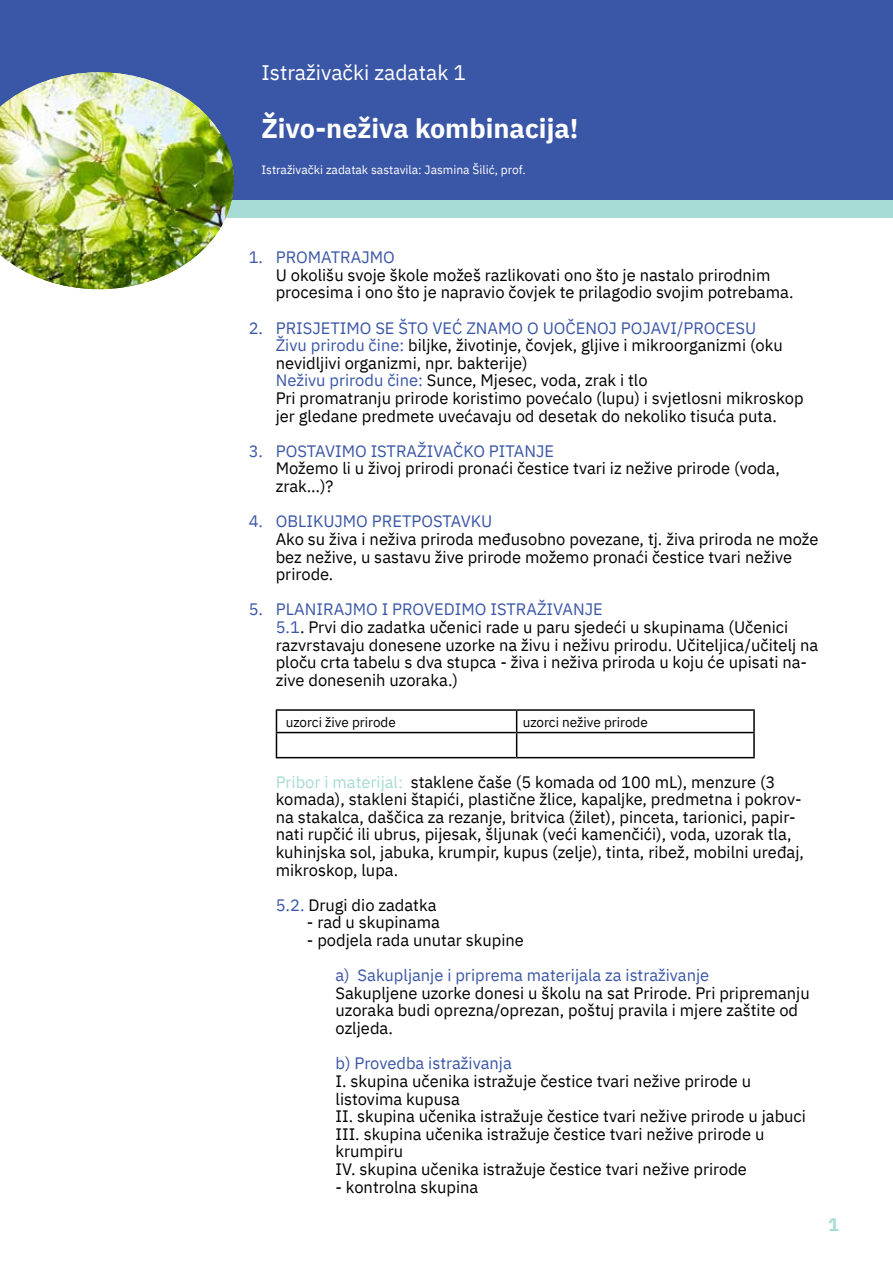
<style>
.page{position:relative;width:893px;height:1263px;background:#fff}
.page>*{position:absolute;margin:0;border:0;box-sizing:border-box;transform-origin:0 0}
.t1{font:700 27px "IBM Plex Sans";color:#fff}
.t2{font:21px "IBM Plex Sans";color:#fff}
.t3{font:700 18px "IBM Plex Sans";color:#a7dbd5}
.t4{font:16.5px/17.5px "IBM Plex Sans";color:#000}
.t5{font:16.5px "IBM Plex Sans";color:#3a56a6}
.t6{font:13.5px "IBM Plex Sans";color:#000}
.t7{font:12px "IBM Plex Sans";color:#fff}
.s1{color:#3a56a6}
.s2{color:#a7dbd5}
</style>
<div class="page">
<div style="left:0;top:0;width:893px;height:208px;background:#3a56a6"></div>
<div style="left:0;top:200px;width:893px;height:18px;background:#a7dbd5"></div>
<img style="left:0;top:72px;width:234px;height:217px">
<hr style="left:276px;top:709px;width:241px;height:2px;background:#000">
<hr style="left:517px;top:709px;width:238px;height:2px;background:#000">
<hr style="left:753px;top:711px;width:2px;height:21px;background:#000">
<hr style="left:276px;top:732px;width:241px;height:1px;background:#000">
<svg style="left:276px;top:711px;width:1px;height:46px"></svg>
<hr style="left:517px;top:732px;width:238px;height:1px;background:#000">
<svg style="left:516px;top:711px;width:1px;height:46px"></svg>
<hr style="left:753px;top:733px;width:2px;height:24px;background:#000">
<hr style="left:276px;top:757px;width:241px;height:1px;background:#000">
<hr style="left:517px;top:757px;width:238px;height:1px;background:#000">
<p class="t2" style="left:261px;top:57px;width:206px">Istraživački zadatak 1</p>
<h1 class="t1" style="left:261px;top:107px;width:318px">Živo-neživa kombinacija!</h1>
<p class="t7" style="left:261px;top:160px;width:266px">Istraživački zadatak sastavila: Jasmina Šilić, prof.</p>
<p class="t5" style="left:249px;top:245px;width:148px">1. PROMATRAJMO</p>
<p class="t4" style="left:276px;top:265px;width:519px">U okolišu svoje škole možeš razlikovati ono što je nastalo prirodnim procesima i ono što je napravio čovjek te prilagodio svojim potrebama.</p>
<p class="t4" style="left:276px;top:318px;width:529px;text-indent:-27px"><span class="s1">2. PRISJETIMO SE ŠTO VEĆ ZNAMO O UOČENOJ POJAVI/PROCESU<br>Živu prirodu čine:</span> biljke, životinje, čovjek, gljive i mikroorganizmi (oku nevidljivi organizmi, npr. bakterije)<br><span class="s1">Neživu prirodu čine:</span> Sunce, Mjesec, voda, zrak i tlo<br>Pri promatranju prirode koristimo povećalo (lupu) i svjetlosni mikroskop jer gledane predmete uvećavaju od desetak do nekoliko tisuća puta.</p>
<p class="t5" style="left:249px;top:438px;width:307px">3. POSTAVIMO ISTRAŽIVAČKO PITANJE</p>
<p class="t4" style="left:276px;top:458px;width:506px">Možemo li u živoj prirodi pronaći čestice tvari iz nežive prirode (voda, zrak…)?</p>
<p class="t5" style="left:249px;top:509px;width:245px">4. OBLIKUJMO PRETPOSTAVKU</p>
<p class="t4" style="left:276px;top:529px;width:544px">Ako su živa i neživa priroda međusobno povezane, tj. živa priroda ne može bez nežive, u sastavu žive prirode možemo pronaći čestice tvari nežive prirode.</p>
<p class="t4" style="left:276px;top:599px;width:544px;text-indent:-27px"><span class="s1">5. PLANIRAJMO I PROVEDIMO ISTRAŽIVANJE<br>5.1</span>. Prvi dio zadatka učenici rade u paru sjedeći u skupinama (Učenici razvrstavaju donesene uzorke na živu i neživu prirodu. Učiteljica/učitelj na ploču crta tabelu s dva stupca - živa i neživa priroda u koju će upisati na&shy;zive donesenih uzoraka.)</p>
<p class="t6" style="left:286px;top:711px;width:112px">uzorci žive prirode</p>
<p class="t6" style="left:523px;top:711px;width:127px">uzorci nežive prirode</p>
<p class="t4" style="left:276px;top:772px;width:530px"><span class="s2">Pribor i materijal:</span> staklene čaše (5 komada od 100 mL), menzure (3 komada), stakleni štapići, plastične žlice, kapaljke, predmetna i pokrov&shy;na stakalca, daščica za rezanje, britvica (žilet), pinceta, tarionici, papir&shy;nati rupčić ili ubrus, pijesak, šljunak (veći kamenčići), voda, uzorak tla, kuhinjska sol, jabuka, krumpir, kupus (zelje), tinta, ribež, mobilni uređaj, mikroskop, lupa.</p>
<p class="t4" style="left:276px;top:895px;width:162px"><span class="s1">5.2.</span> Drugi dio zadatka</p>
<p class="t4" style="left:307px;top:912px;width:135px">- rad u skupinama</p>
<p class="t4" style="left:307px;top:930px;width:219px">- podjela rada unutar skupine</p>
<p class="t5" style="left:335px;top:963px;width:375px">a) Sakupljanje i priprema materijala za istraživanje</p>
<p class="t4" style="left:335px;top:983px;width:476px">Sakupljene uzorke donesi u školu na sat Prirode. Pri pripremanju uzoraka budi oprezna/oprezan, poštuj pravila i mjere zaštite od ozljeda.</p>
<p class="t5" style="left:335px;top:1051px;width:178px">b) Provedba istraživanja</p>
<p class="t4" style="left:335px;top:1071px;width:472px">I. skupina učenika istražuje čestice tvari nežive prirode u listovima kupusa<br>II. skupina učenika istražuje čestice tvari nežive prirode u jabuci III. skupina učenika istražuje čestice tvari nežive prirode u krumpiru<br>IV. skupina učenika istražuje čestice tvari nežive prirode</p>
<p class="t4" style="left:335px;top:1176px;width:144px">- kontrolna skupina</p>
<p class="t3" style="left:828px;top:1210px;width:12px">1</p>
</div>
